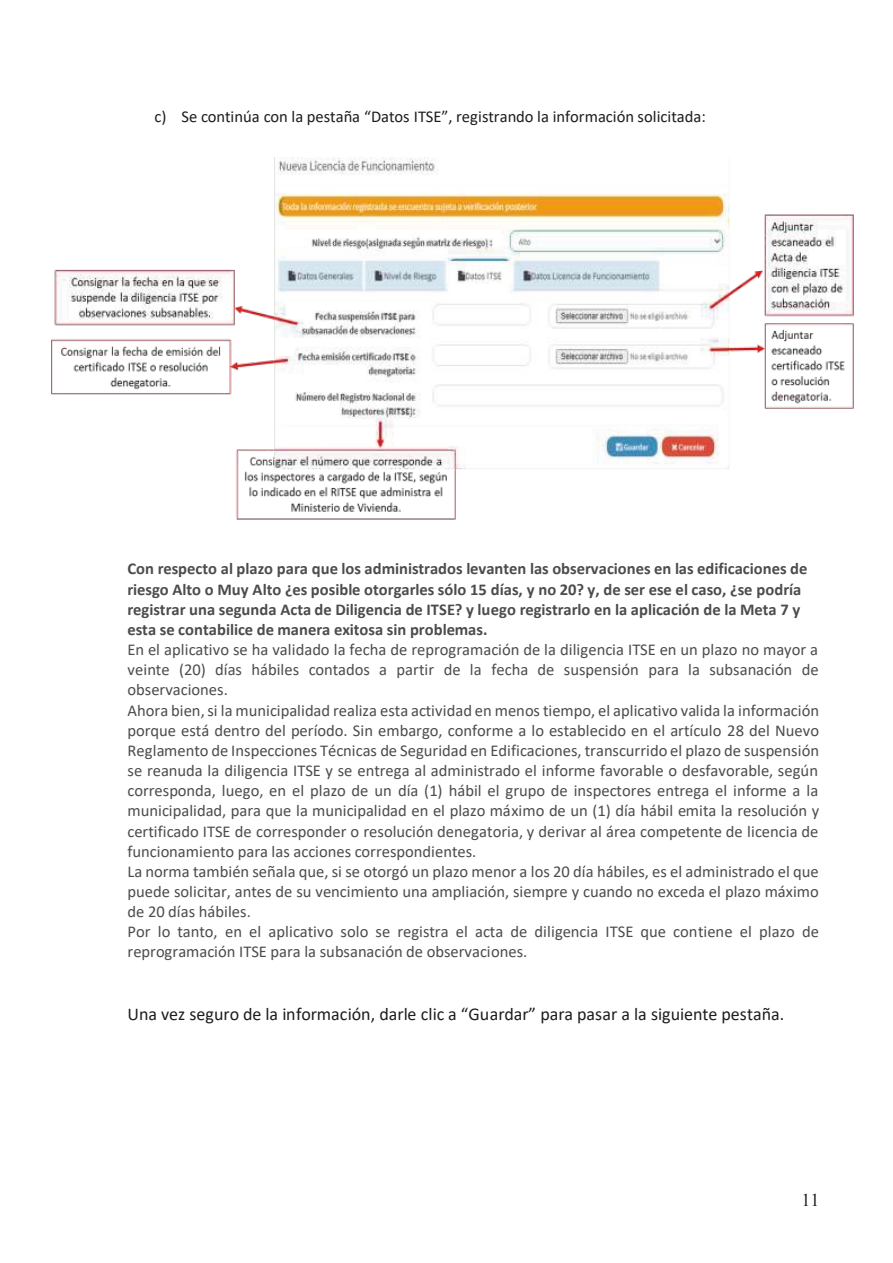
<style>
.page{position:relative;width:893px;height:1263px;background:#fff}
.page>*{position:absolute;margin:0;border:0;box-sizing:border-box;transform-origin:0 0}
.t1{font:18px "Calibri";color:#1d1d1b}
.t2{font:18px "Times New Roman";color:#1d1d1b}
.t3{font:16.5px/20.1px "Calibri";color:#4c4c4b}
.t4{font:700 16.5px/20.1px "Calibri";letter-spacing:-.005em;color:#4c4c4b}
.t5{font:16.5px "Calibri";color:#1d1d1b}
</style>
<div class="page">
<img style="left:52px;top:157px;width:802px;height:363px">
<p class="t5" style="left:155px;top:105px;width:552px">c) Se continúa con la pestaña “Datos ITSE”, registrando la información solicitada:</p>
<p class="t4" style="left:127px;top:559px;width:681px">Con respecto al plazo para que los administrados levanten las observaciones en las edificaciones de riesgo Alto o Muy Alto ¿es posible otorgarles sólo 15 días, y no 20? y, de ser ese el caso, ¿se podría registrar una segunda Acta de Diligencia de ITSE? y luego registrarlo en la aplicación de la Meta 7 y esta se contabilice de manera exitosa sin problemas.</p>
<p class="t3" style="left:127px;top:639px;width:693px">En el aplicativo se ha validado la fecha de reprogramación de la diligencia ITSE en un plazo no mayor a veinte (20) días hábiles contados a partir de la fecha de suspensión para la subsanación de observaciones.<br>Ahora bien, si la municipalidad realiza esta actividad en menos tiempo, el aplicativo valida la información porque está dentro del período. Sin embargo, conforme a lo establecido en el artículo 28 del Nuevo Reglamento de Inspecciones Técnicas de Seguridad en Edificaciones, transcurrido el plazo de suspensión se reanuda la diligencia ITSE y se entrega al administrado el informe favorable o desfavorable, según corresponda, luego, en el plazo de un día (1) hábil el grupo de inspectores entrega el informe a la municipalidad, para que la municipalidad en el plazo máximo de un (1) día hábil emita la resolución y certificado ITSE de corresponder o resolución denegatoria, y derivar al área competente de licencia de funcionamiento para las acciones correspondientes.<br>La norma también señala que, si se otorgó un plazo menor a los 20 día hábiles, es el administrado el que puede solicitar, antes de su vencimiento una ampliación, siempre y cuando no exceda el plazo máximo de 20 días hábiles.<br>Por lo tanto, en el aplicativo solo se registra el acta de diligencia ITSE que contiene el plazo de reprogramación ITSE para la subsanación de observaciones.</p>
<p class="t1" style="left:127px;top:1002px;width:658px">Una vez seguro de la información, darle clic a “Guardar” para pasar a la siguiente pestaña.</p>
<p class="t2" style="left:801px;top:1188px;width:19px">11</p>
</div>
